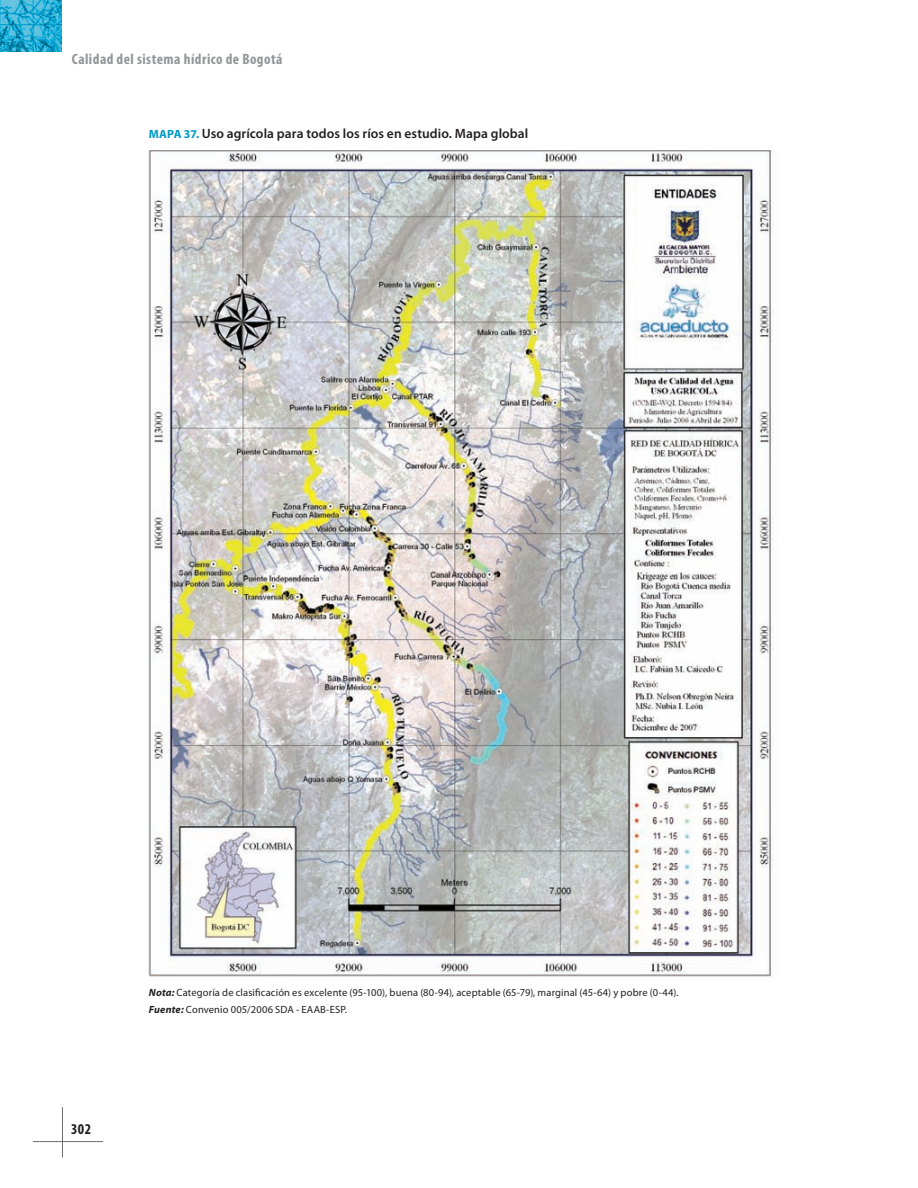
<style>
.page{position:relative;width:918px;height:1188px;background:#fff}
.page>*{position:absolute;margin:0;border:0;box-sizing:border-box;transform-origin:0 0}
.t1{font:700 condensed 15px "Myriad Pro";letter-spacing:.03em;color:#939598}
.t2{font:700 condensed 15px "Myriad Pro";color:#231f20}
.t3{font:600 13.5px "Myriad Pro";letter-spacing:.005em;color:#231f20}
.t4{font:10.5px/17.7px "Myriad Pro";letter-spacing:.015em;color:#231f20}
.s1{font-weight:700;font-size:12px;color:#009bc8}
.s2{font-weight:700;font-style:italic}
</style>
<div class="page">
<hr style="left:33px;top:1141px;width:70px;height:1px;background:#6c6d70">
<hr style="left:62px;top:1107px;width:1px;height:50px;background:#6c6d70">
<img style="left:0;top:0;width:61px;height:52px">
<img style="left:149px;top:150px;width:625px;height:828px">
<h1 class="t1" style="left:72px;top:50px;width:212px">Calidad del sistema hídrico de Bogotá</h1>
<p class="t3" style="left:149px;top:125px;width:381px"><span class="s1">Mapa 37.</span> Uso agrícola para todos los ríos en estudio. Mapa global</p>
<h1 class="t2" style="left:71px;top:1119px;width:22px">302</h1>
<p class="t4" style="left:149px;top:983px;width:531px"><span class="s2">Nota:</span> Categoría de clasificación es excelente (95-100), buena (80-94), aceptable (65-79), marginal (45-64) y pobre (0-44).<br><span class="s2">Fuente:</span> Convenio 005/2006 SDA - EAAB-ESP.</p>
</div>
